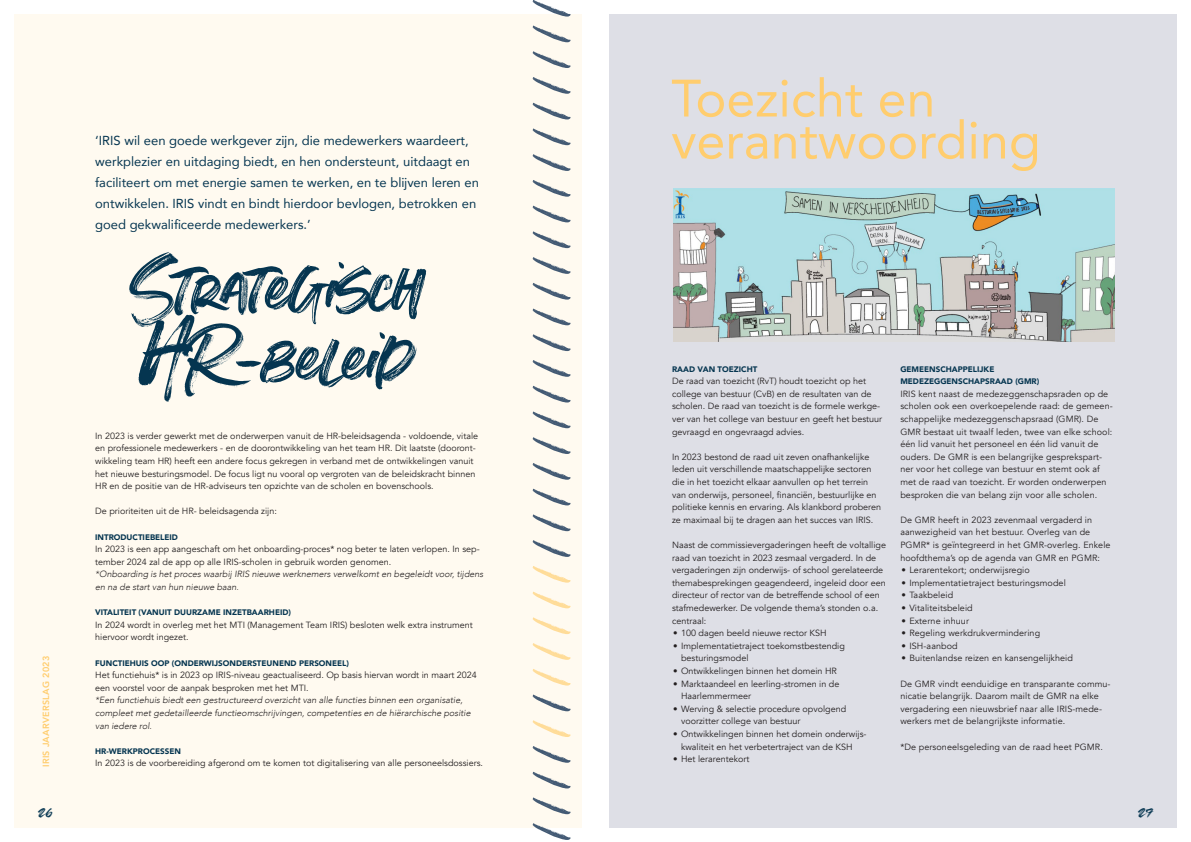
<style>
.page{position:relative;width:1191px;height:842px;background:#fff}
.page>*{position:absolute;margin:0;border:0;box-sizing:border-box;transform-origin:0 0}
.t1{font:110.8px "Summer Loving";letter-spacing:-.01em;color:#053550}
.t2{font:64px "Summer Loving";color:#435a74}
.t3{font:52px "Avenir";color:#ffcd6e}
.t4{font:23px "Summer Loving";color:#053550}
.t5{font:13px/21px "Avenir";color:#053550}
.t6{font:9px/12.6px "Avenir";color:#231f20}
.t7{font:italic 300 9px/12.6px "Avenir";color:#231f20}
.t8{font:800 9px "Avenir";letter-spacing:.03em;color:#ffcd6e}
.t9{font:900 8px "Avenir";color:#053550}
.s1{color:#ffdc98}
</style>
<div class="page">
<div style="left:609px;top:14px;width:567px;height:814px;background:#dedfe6"></div>
<div style="left:14px;top:14px;width:567px;height:814px;background:#fffaf0"></div>
<img style="left:673px;top:188px;width:441px;height:153px">
<p class="t2" style="left:511px;top:839px;width:842px;rotate:-90deg">////<span class="s1">/</span>/<span class="s1">/////</span>//////////////////////</p>
<p class="t3" style="left:671px;top:57px;width:266px">Toezicht en</p>
<p class="t3" style="left:671px;top:99px;width:371px">verantwoording</p>
<p class="t5" style="left:95px;top:129px;width:385px">‘IRIS wil een goede werkgever zijn, die medewerkers waardeert, werkplezier en uitdaging biedt, en hen ondersteunt, uitdaagt en faciliteert om met energie samen te werken, en te blijven leren en ontwikkelen. IRIS vindt en bindt hierdoor bevlogen, betrokken en goed gekwalificeerde medewerkers.’</p>
<p class="t1" style="left:131px;top:220px;width:293px">Strategisch</p>
<p class="t1" style="left:141px;top:291px;width:274px">HR-beleid</p>
<p class="t9" style="left:672px;top:362px;width:87px">RAAD VAN TOEZICHT</p>
<p class="t6" style="left:672px;top:375px;width:212px">De raad van toezicht (RvT) houdt toezicht op het college van bestuur (CvB) en de resultaten van de scholen. De raad van toezicht is de formele werkge&shy;ver van het college van bestuur en geeft het bestuur gevraagd en ongevraagd advies.</p>
<p class="t6" style="left:672px;top:451px;width:211px">In 2023 bestond de raad uit zeven onafhankelijke leden uit verschillende maatschappelijke sectoren die in het toezicht elkaar aanvullen op het terrein van onderwijs, personeel, financiën, bestuurlijke en politieke kennis en ervaring. Als klankbord proberen ze maximaal bij te dragen aan het succes van IRIS.</p>
<p class="t6" style="left:672px;top:539px;width:216px">Naast de commissievergaderingen heeft de voltallige raad van toezicht in 2023 zesmaal vergaderd. In de vergaderingen zijn onderwijs- of school gerelateerde themabesprekingen geagendeerd, ingeleid door een directeur of rector van de betreffende school of een stafmedewerker. De volgende thema’s stonden o.a. centraal:</p>
<p class="t6" style="left:673px;top:627px;width:155px">• 100 dagen beeld nieuwe rector KSH</p>
<p class="t6" style="left:673px;top:640px;width:173px">• Implementatietraject toekomstbestendig</p>
<p class="t6" style="left:681px;top:652px;width:69px">besturingsmodel</p>
<p class="t6" style="left:673px;top:665px;width:165px">• Ontwikkelingen binnen het domein HR</p>
<p class="t6" style="left:673px;top:677px;width:168px">• Marktaandeel en leerling-stromen in de</p>
<p class="t6" style="left:681px;top:690px;width:72px">Haarlemmermeer</p>
<p class="t6" style="left:673px;top:703px;width:175px">• Werving &amp; selectie procedure opvolgend</p>
<p class="t6" style="left:681px;top:715px;width:121px">voorzitter college van bestuur</p>
<p class="t6" style="left:673px;top:728px;width:195px">• Ontwikkelingen binnen het domein onderwijs-</p>
<p class="t6" style="left:681px;top:740px;width:173px">kwaliteit en het verbetertraject van de KSH</p>
<p class="t6" style="left:673px;top:753px;width:78px">• Het lerarentekort</p>
<p class="t9" style="left:900px;top:362px;width:96px">GEMEENSCHAPPELIJKE</p>
<p class="t9" style="left:900px;top:375px;width:140px">MEDEZEGGENSCHAPSRAAD (GMR)</p>
<p class="t6" style="left:900px;top:388px;width:214px">IRIS kent naast de medezeggenschapsraden op de scholen ook een overkoepelende raad: de gemeen&shy;schappelijke medezeggenschapsraad (GMR). De GMR bestaat uit twaalf leden, twee van elke school: één lid vanuit het personeel en één lid vanuit de ouders. De GMR is een belangrijke gesprekspart&shy;ner voor het college van bestuur en stemt ook af met de raad van toezicht. Er worden onderwerpen besproken die van belang zijn voor alle scholen.</p>
<p class="t6" style="left:900px;top:514px;width:212px">De GMR heeft in 2023 zevenmaal vergaderd in aanwezigheid van het bestuur. Overleg van de PGMR* is geïntegreerd in het GMR-overleg. Enkele hoofdthema’s op de agenda van GMR en PGMR:</p>
<p class="t6" style="left:901px;top:564px;width:130px">• Lerarentekort; onderwijsregio</p>
<p class="t6" style="left:901px;top:577px;width:166px">• Implementatietraject besturingsmodel</p>
<p class="t6" style="left:901px;top:589px;width:53px">• Taakbeleid</p>
<p class="t6" style="left:901px;top:602px;width:73px">• Vitaliteitsbeleid</p>
<p class="t6" style="left:901px;top:614px;width:69px">• Externe inhuur</p>
<p class="t6" style="left:901px;top:627px;width:140px">• Regeling werkdrukvermindering</p>
<p class="t6" style="left:901px;top:640px;width:58px">• ISH-aanbod</p>
<p class="t6" style="left:901px;top:652px;width:173px">• Buitenlandse reizen en kansengelijkheid</p>
<p class="t6" style="left:900px;top:677px;width:212px">De GMR vindt eenduidige en transparante commu&shy;nicatie belangrijk. Daarom mailt de GMR na elke vergadering een nieuwsbrief naar alle IRIS-mede&shy;werkers met de belangrijkste informatie.</p>
<p class="t6" style="left:900px;top:740px;width:204px">*De personeelsgeleding van de raad heet PGMR.</p>
<p class="t6" style="left:95px;top:430px;width:384px">In 2023 is verder gewerkt met de onderwerpen vanuit de HR-beleidsagenda - voldoende, vitale en professionele medewerkers - en de doorontwikkeling van het team HR. Dit laatste (dooront&shy;wikkeling team HR) heeft een andere focus gekregen in verband met de ontwikkelingen vanuit het nieuwe besturingsmodel. De focus ligt nu vooral op vergroten van de beleidskracht binnen HR en de positie van de HR-adviseurs ten opzichte van de scholen en bovenschools.</p>
<p class="t6" style="left:95px;top:505px;width:183px">De prioriteiten uit de HR- beleidsagenda zijn:</p>
<p class="t9" style="left:95px;top:530px;width:84px">INTRODUCTIEBELEID</p>
<p class="t6" style="left:95px;top:543px;width:386px">In 2023 is een app aangeschaft om het onboarding-proces* nog beter te laten verlopen. In sep&shy;tember 2024 zal de app op alle IRIS-scholen in gebruik worden genomen.</p>
<p class="t7" style="left:95px;top:568px;width:390px">*Onboarding is het proces waarbij IRIS nieuwe werknemers verwelkomt en begeleidt voor, tijdens en na de start van hun nieuwe baan.</p>
<p class="t9" style="left:95px;top:606px;width:197px">VITALITEIT (VANUIT DUURZAME INZETBAARHEID)</p>
<p class="t6" style="left:95px;top:619px;width:379px">In 2024 wordt in overleg met het MTI (Management Team IRIS) besloten welk extra instrument hiervoor wordt ingezet.</p>
<p class="t9" style="left:95px;top:656px;width:255px">FUNCTIEHUIS OOP (ONDERWIJSONDERSTEUNEND PERSONEEL)</p>
<p class="t6" style="left:95px;top:669px;width:383px">Het functiehuis* is in 2023 op IRIS-niveau geactualiseerd. Op basis hiervan wordt in maart 2024 een voorstel voor de aanpak besproken met het MTI.</p>
<p class="t7" style="left:95px;top:694px;width:377px">*Een functiehuis biedt een gestructureerd overzicht van alle functies binnen een organisatie, compleet met gedetailleerde functieomschrijvingen, competenties en de hiërarchische positie van iedere rol.</p>
<p class="t9" style="left:95px;top:744px;width:87px">HR-WERKPROCESSEN</p>
<p class="t6" style="left:95px;top:757px;width:389px">In 2023 is de voorbereiding afgerond om te komen tot digitalisering van alle personeelsdossiers.</p>
<p class="t8" style="left:39px;top:766px;width:113px;rotate:-90deg">IRIS JAARVERSLAG 2023</p>
<p class="t8" style="left:39px;top:767px;width:113px;rotate:-90deg">IRIS JAARVERSLAG 2023</p>
<p class="t4" style="left:38px;top:798px;width:16px">26</p>
<p class="t4" style="left:1138px;top:798px;width:16px">27</p>
</div>
